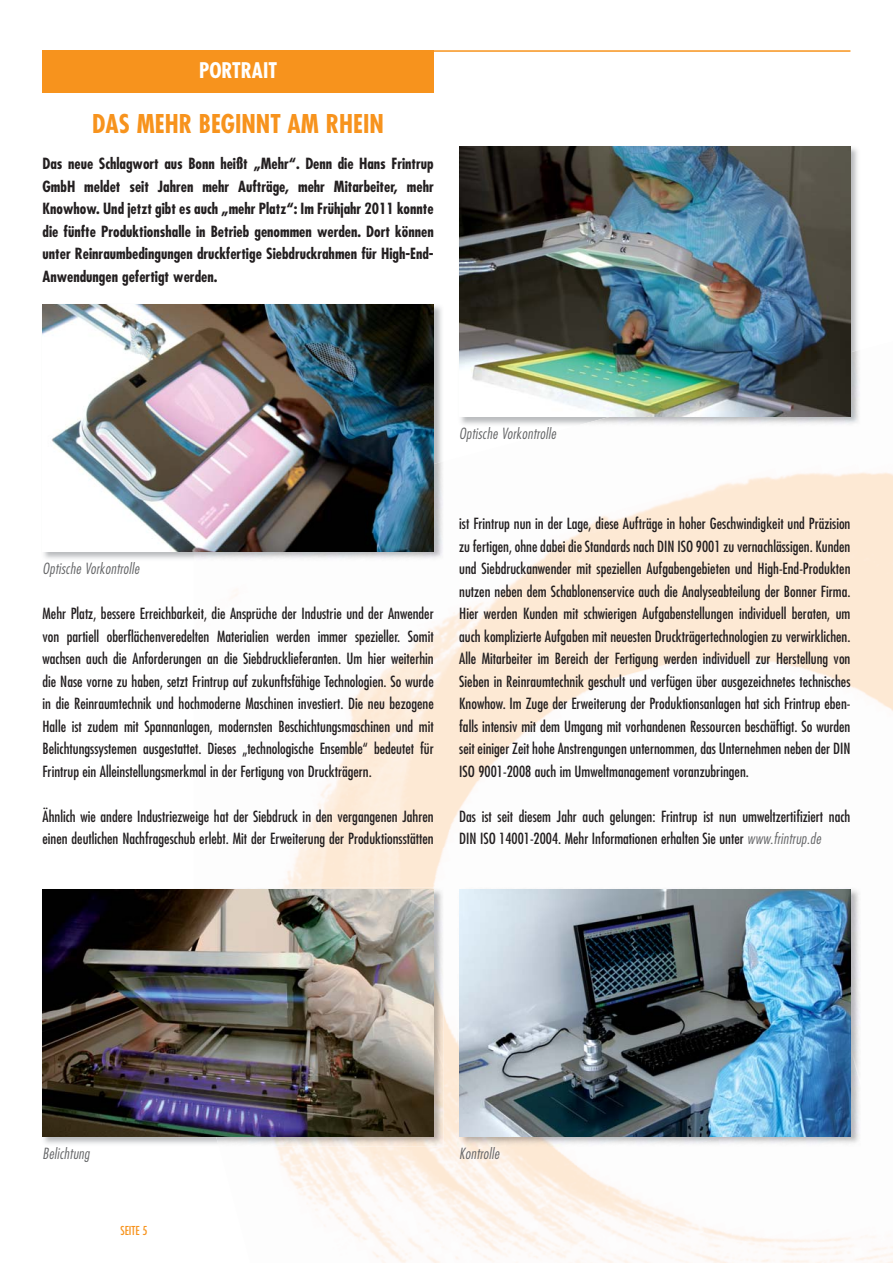
<style>
.page{position:relative;width:893px;height:1263px;background:#fff}
.page>*{position:absolute;margin:0;border:0;box-sizing:border-box;transform-origin:0 0}
.t1{font:700 condensed 25.2px "Futura";color:#f7931d}
.t2{font:700 condensed 21px "Futura";color:#fff}
.t3{font:condensed 15px/22.5px "Futura";color:#231f20;text-align:justify}
.t4{font:700 condensed 15px/22.5px "Futura";color:#231f20;text-align:justify}
.t5{font:italic 300 condensed 15px "Futura";letter-spacing:.02em;color:#636466}
.t6{font:condensed 12px "Futura";color:#f7931d}
.s1{font-weight:300;font-style:italic;color:#636466}
</style>
<div class="page">
<img style="left:231px;top:472px;width:662px;height:791px">
<hr style="left:43px;top:50px;width:807px;height:2px;background:#f7931d">
<div style="left:43px;top:51px;width:391px;height:42px;background:#f7931d"></div>
<img style="left:42px;top:304px;width:152px;height:255px">
<img style="left:434px;top:306px;width:8px;height:155px">
<img style="left:194px;top:461px;width:250px;height:100px">
<img style="left:43px;top:304px;width:391px;height:248px">
<img style="left:42px;top:889px;width:152px;height:255px">
<img style="left:393px;top:888px;width:51px;height:185px">
<img style="left:268px;top:1097px;width:176px;height:49px">
<img style="left:43px;top:889px;width:391px;height:248px">
<img style="left:459px;top:146px;width:399px;height:279px">
<img style="left:573px;top:350px;width:287px;height:75px">
<img style="left:459px;top:147px;width:391px;height:270px">
<img style="left:458px;top:888px;width:190px;height:258px">
<img style="left:648px;top:888px;width:212px;height:258px">
<img style="left:458px;top:934px;width:53px;height:212px">
<img style="left:807px;top:888px;width:53px;height:212px">
<img style="left:686px;top:1138px;width:34px;height:8px">
<img style="left:459px;top:889px;width:391px;height:248px">
<h2 class="t2" style="left:199px;top:61px;width:79px">PORTRAIT</h2>
<h1 class="t1" style="left:92px;top:112px;width:293px">DAS MEHR BEGINNT AM RHEIN</h1>
<p class="t4" style="left:43px;top:154px;width:393px">Das neue Schlagwort aus Bonn heißt „Mehr“. Denn die Hans Frintrup GmbH meldet seit Jahren mehr Aufträge, mehr Mitarbeiter, mehr Knowhow. Und jetzt gibt es auch „mehr Platz“: Im Frühjahr 2011 konnte die fünfte Produktionshalle in Betrieb genommen werden. Dort können unter Reinraumbedingungen druckfertige Siebdruckrahmen für High-End-Anwendungen gefertigt werden.</p>
<p class="t5" style="left:459px;top:427px;width:98px">Optische Vorkontrolle</p>
<p class="t5" style="left:43px;top:562px;width:98px">Optische Vorkontrolle</p>
<p class="t3" style="left:43px;top:603px;width:393px">Mehr Platz, bessere Erreichbarkeit, die Ansprüche der Industrie und der Anwender von partiell oberflächenveredelten Materialien werden immer spezieller. Somit wachsen auch die Anforderungen an die Siebdrucklieferanten. Um hier weiterhin die Nase vorne zu haben, setzt Frintrup auf zukunftsfähige Technologien. So wurde in die Reinraumtechnik und hochmoderne Maschinen investiert. Die neu bezogene Halle ist zudem mit Spannanlagen, modernsten Beschichtungsmaschinen und mit Belichtungssystemen ausgestattet. Dieses „technologische Ensemble“ bedeutet für Frintrup ein Alleinstellungsmerkmal in der Fertigung von Druckträgern.</p>
<p class="t3" style="left:43px;top:806px;width:393px">Ähnlich wie andere Industriezweige hat der Siebdruck in den vergangenen Jahren einen deutlichen Nachfrageschub erlebt. Mit der Erweiterung der Produktionsstätten</p>
<p class="t3" style="left:459px;top:513px;width:393px">ist Frintrup nun in der Lage, diese Aufträge in hoher Geschwindigkeit und Präzision zu fertigen, ohne dabei die Standards nach DIN ISO 9001 zu vernachlässigen. Kunden und Siebdruckanwender mit speziellen Aufgabengebieten und High-End-Produkten nutzen neben dem Schablonenservice auch die Analyseabteilung der Bonner Firma.<br>Hier werden Kunden mit schwierigen Aufgabenstellungen individuell beraten, um auch komplizierte Aufgaben mit neuesten Druckträgertechnologien zu verwirklichen.<br>Alle Mitarbeiter im Bereich der Fertigung werden individuell zur Herstellung von Sieben in Reinraumtechnik geschult und verfügen über ausgezeichnetes technisches Knowhow. Im Zuge der Erweiterung der Produktionsanlagen hat sich Frintrup eben&shy;falls intensiv mit dem Umgang mit vorhandenen Ressourcen beschäftigt. So wurden seit einiger Zeit hohe Anstrengungen unternommen, das Unternehmen neben der DIN ISO 9001-2008 auch im Umweltmanagement voranzubringen.</p>
<p class="t3" style="left:459px;top:806px;width:393px">Das ist seit diesem Jahr auch gelungen: Frintrup ist nun umweltzertifiziert nach<br>DIN ISO 14001-2004. Mehr Informationen erhalten Sie unter <span class="s1">www.frintrup.de</span></p>
<p class="t5" style="left:43px;top:1147px;width:48px">Belichtung</p>
<p class="t6" style="left:121px;top:1224px;width:28px">SEITE 5</p>
<p class="t5" style="left:459px;top:1147px;width:41px">Kontrolle</p>
</div>
